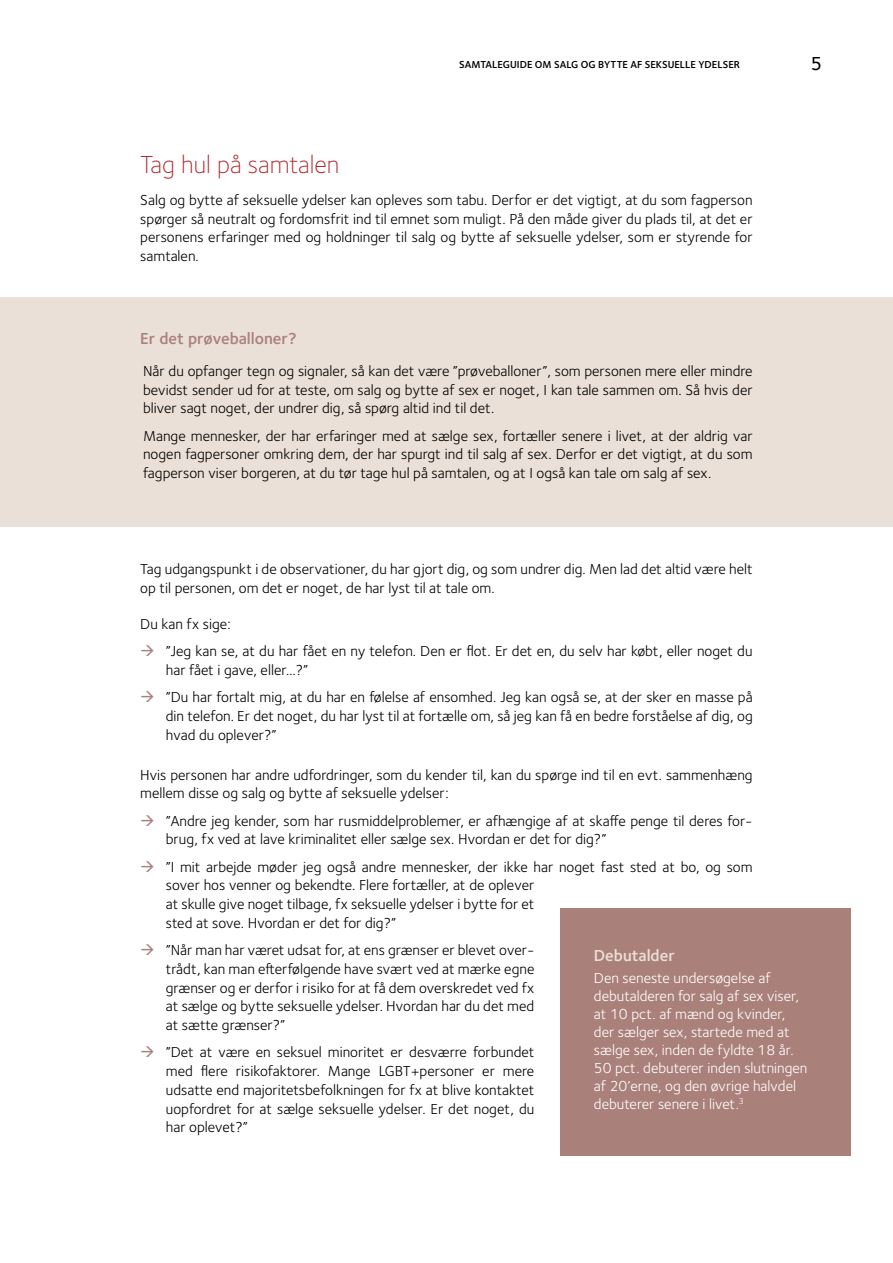
<style>
.page{position:relative;width:893px;height:1263px;background:#fff}
.page>*{position:absolute;margin:0;border:0;box-sizing:border-box;transform-origin:0 0}
.Overskrift_2{font:300 25.5px "Foundry Sterling";color:#af292e}
.t1{font:500 19.5px "Foundry Sterling";color:#000}
.box_overskrift{font:600 16.5px "Foundry Sterling";color:#aa807a}
.box_overskrift-2{font:600 16.5px "Foundry Sterling";color:#ebe0d7}
.txt{font:15px/18.8px "Foundry Sterling";color:#000}
.liste{font:15px/18.8px "Foundry Sterling";color:#000;text-align:justify}
.txt-2{font:15px/18px "Foundry Sterling";color:#fff}
.t2{font:600 10.5px "Foundry Sterling";color:#000}
</style>
<div class="page">
<div style="left:0;top:298px;width:893px;height:229px;background:#ebe0d7"></div>
<div style="left:560px;top:908px;width:290px;height:247px;background:#aa807a"></div>
<p class="t2" style="left:459px;top:59px;width:282px">SAMTALEGUIDE OM SALG OG BYTTE AF SEKSUELLE YDELSER</p>
<h2 class="t1" style="left:810px;top:52px;width:13px">5</h2>
<h3 class="Overskrift_2" style="left:140px;top:150px;width:201px">Tag hul på samtalen</h3>
<p class="txt" style="left:140px;top:191px;width:614px;text-align:justify">Salg og bytte af seksuelle ydelser kan opleves som tabu. Derfor er det vigtigt, at du som fagperson spørger så neutralt og fordomsfrit ind til emnet som muligt. På den måde giver du plads til, at det er personens erfaringer med og holdninger til salg og bytte af seksuelle ydelser, som er styrende for samtalen.</p>
<p class="box_overskrift" style="left:140px;top:329px;width:158px">Er det prøveballoner?</p>
<p class="liste" style="left:143px;top:362px;width:611px">Når du opfanger tegn og signaler, så kan det være ”prøveballoner”, som personen mere eller mindre bevidst sender ud for at teste, om salg og bytte af sex er noget, I kan tale sammen om. Så hvis der bliver sagt noget, der undrer dig, så spørg altid ind til det.</p>
<p class="liste" style="left:143px;top:426px;width:611px">Mange mennesker, der har erfaringer med at sælge sex, fortæller senere i livet, at der aldrig var nogen fagpersoner omkring dem, der har spurgt ind til salg af sex. Derfor er det vigtigt, at du som fagperson viser borgeren, at du tør tage hul på samtalen, og at I også kan tale om salg af sex.</p>
<p class="txt" style="left:140px;top:560px;width:614px">Tag udgangspunkt i de observationer, du har gjort dig, og som undrer dig. Men lad det altid være helt op til personen, om det er noget, de har lyst til at tale om.</p>
<p class="txt" style="left:140px;top:614px;width:92px">Du kan fx sige:</p>
<p class="txt" style="left:166px;top:642px;width:588px">”Jeg kan se, at du har fået en ny telefon. Den er flot. Er det en, du selv har købt, eller noget du har fået i gave, eller…?”</p>
<p class="txt" style="left:166px;top:688px;width:588px;text-align:justify">”Du har fortalt mig, at du har en følelse af ensomhed. Jeg kan også se, at der sker en masse på din telefon. Er det noget, du har lyst til at fortælle om, så jeg kan få en bedre forståelse af dig, og hvad du oplever?”</p>
<p class="txt" style="left:140px;top:765px;width:614px">Hvis personen har andre udfordringer, som du kender til, kan du spørge ind til en evt. sammenhæng mellem disse og salg og bytte af seksuelle ydelser:</p>
<p class="txt" style="left:166px;top:811px;width:588px">”Andre jeg kender, som har rusmiddelproblemer, er afhængige af at skaffe penge til deres for&shy;brug, fx ved at lave kriminalitet eller sælge sex. Hvordan er det for dig?”</p>
<p class="txt" style="left:166px;top:857px;width:588px">”I mit arbejde møder jeg også andre mennesker, der ikke har noget fast sted at bo, og som sover hos venner og bekendte. Flere fortæller, at de oplever<br>at skulle give noget tilbage, fx seksuelle ydelser i bytte for et<br>sted at sove. Hvordan er det for dig?”</p>
<p class="txt" style="left:166px;top:941px;width:370px;text-align:justify">”Når man har været udsat for, at ens grænser er blevet over&shy;trådt, kan man efterfølgende have svært ved at mærke egne grænser og er derfor i risiko for at få dem overskredet ved fx at sælge og bytte seksuelle ydelser. Hvordan har du det med at sætte grænser?”</p>
<p class="txt" style="left:166px;top:1043px;width:370px;text-align:justify">”Det at være en seksuel minoritet er desværre forbundet med flere risikofaktorer. Mange LGBT+personer er mere udsatte end majoritetsbefolkningen for fx at blive kontaktet uopfordret for at sælge seksuelle ydelser. Er det noget, du har oplevet?”</p>
<p class="box_overskrift-2" style="left:594px;top:946px;width:83px">Debutalder</p>
<p class="txt-2" style="left:594px;top:969px;width:215px">Den seneste undersøgelse af debutalderen for salg af sex viser, at 10 pct. af mænd og kvinder, der sælger sex, startede med at sælge sex, inden de fyldte 18 år.<br>50 pct. debuterer inden slutningen af 20’erne, og den øvrige halvdel debuterer senere i livet.<sup>3</sup></p>
</div>
